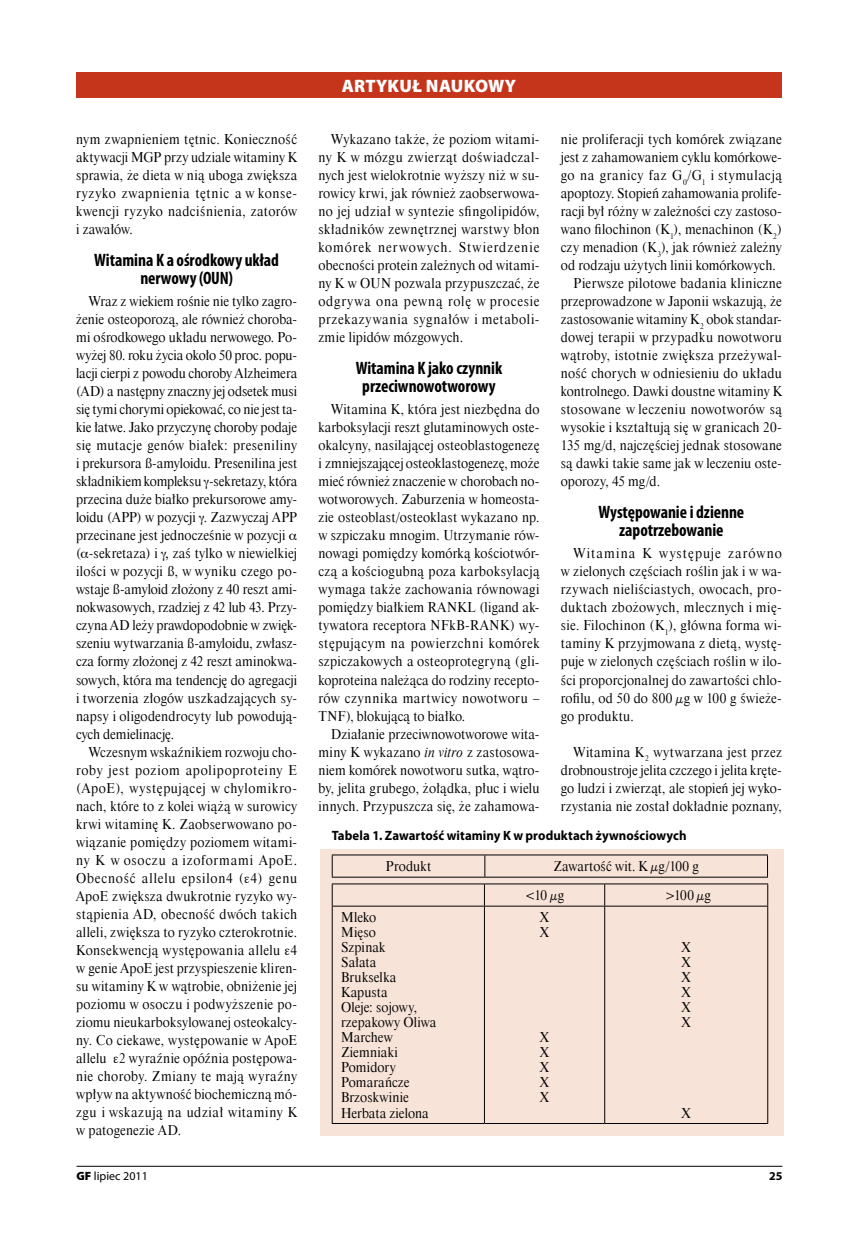
<style>
.page{position:relative;width:859px;height:1234px;background:#fff}
.page>*{position:absolute;margin:0;border:0;box-sizing:border-box;transform-origin:0 0}
.t1{font:700 condensed 18px/18px "Myriad Pro";letter-spacing:-.005em;color:#000;text-align:center}
.t2{font:900 18px "Myriad Pro";letter-spacing:.02em;color:#fff}
.t3{font:13.5px/18px "Dutch 801 Hd EU";letter-spacing:.01em;color:#000;text-align:justify}
.t4{font:700 13.5px "Myriad Pro";letter-spacing:.005em;color:#000;scale:.95 1}
.t5{font:13.5px "Dutch 801 Hd EU";letter-spacing:.03em;color:#000}
.t6{font:13.5px "Dutch 801 Hd EU";letter-spacing:.045em;color:#000}
.t7{font:12px "Myriad Pro";color:#000}
.t8{font:700 12px "Myriad Pro";color:#000}
.s1{font-style:italic}
.s2{font-weight:900}
</style>
<div class="page">
<hr style="left:77px;top:1165px;width:705px;height:1px;background:#000">
<div style="left:320px;top:848px;width:464px;height:286px;background:#f7e3d8"></div>
<div style="left:76px;top:72px;width:706px;height:26px;background:#c5351c"></div>
<svg style="left:332px;top:854px;width:436px;height:22px"></svg>
<hr style="left:332px;top:876px;width:153px;height:1px;background:#000">
<hr style="left:485px;top:876px;width:283px;height:1px;background:#000">
<svg style="left:333px;top:884px;width:434px;height:238px"></svg>
<hr style="left:332px;top:883px;width:152px;height:1px;background:#000">
<svg style="left:332px;top:884px;width:1px;height:21px"></svg>
<hr style="left:484px;top:883px;width:121px;height:1px;background:#000">
<svg style="left:484px;top:884px;width:1px;height:21px"></svg>
<hr style="left:605px;top:883px;width:163px;height:1px;background:#000">
<svg style="left:604px;top:884px;width:1px;height:21px"></svg>
<svg style="left:767px;top:884px;width:1px;height:21px"></svg>
<hr style="left:332px;top:905px;width:152px;height:1px;background:#000">
<hr style="left:332px;top:906px;width:1px;height:216px;background:#000">
<hr style="left:484px;top:905px;width:121px;height:1px;background:#000">
<hr style="left:484px;top:906px;width:1px;height:216px;background:#000">
<hr style="left:605px;top:905px;width:163px;height:1px;background:#000">
<hr style="left:604px;top:906px;width:1px;height:216px;background:#000">
<hr style="left:767px;top:906px;width:1px;height:216px;background:#000">
<hr style="left:332px;top:1122px;width:152px;height:1px;background:#000">
<hr style="left:484px;top:1122px;width:121px;height:1px;background:#000">
<hr style="left:605px;top:1122px;width:163px;height:1px;background:#000">
<p class="t3" style="left:76px;top:131px;width:223px">nym zwapnieniem tętnic. Konieczność aktywacji MGP przy udziale witaminy K sprawia, że dieta w nią uboga zwiększa ryzyko zwapnienia tętnic a w konse&shy;kwencji ryzyko nadciśnienia, zatorów i zawałów.</p>
<h1 class="t1" style="left:94px;top:250px;width:186px">Witamina K a ośrodkowy układ nerwowy (OUN)</h1>
<p class="t3" style="left:76px;top:293px;width:223px;text-align:left;text-indent:13px">Wraz z wiekiem rośnie nie tylko zagro&shy;żenie osteoporozą, ale również choroba&shy;mi ośrodkowego układu nerwowego. Po&shy;wyżej 80. roku życia około 50 proc. popu&shy;lacji cierpi z powodu choroby Alzheimera (AD) a następny znaczny jej odsetek musi się tymi chorymi opiekować, co nie jest ta&shy;kie łatwe. Jako przyczynę choroby podaje się mutacje genów białek: preseniliny i prekursora ß-amyloidu. Presenilina jest składnikiem kompleksu -sekretazy, która przecina duże białko prekursorowe amy&shy;loidu (APP) w pozycji . Zazwyczaj APP przecinane jest jednocześnie w pozycji<br>( -sekretaza) i zaś tylko w niewielkiej ilości w pozycji ß, w wyniku czego po&shy;wstaje ß-amyloid złożony z 40 reszt ami&shy;nokwasowych, rzadziej z 42 lub 43. Przy&shy;czyna AD leży prawdopodobnie w zwięk&shy;szeniu wytwarzania ß-amyloidu, zwłasz&shy;cza formy złożonej z 42 reszt aminokwa&shy;sowych, która ma tendencję do agregacji i tworzenia złogów uszkadzających sy&shy;napsy i oligodendrocyty lub powodują&shy;cych demielinację.</p>
<p class="t3" style="left:76px;top:743px;width:223px;text-indent:13px">Wczesnym wskaźnikiem rozwoju cho&shy;roby jest poziom apolipoproteiny E (ApoE), występującej w chylomikro&shy;nach, które to z kolei wiążą w surowicy krwi witaminę K. Zaobserwowano po&shy;wiązanie pomiędzy poziomem witami&shy;ny K w osoczu a izoformami ApoE.<br>Obecność allelu epsilon4 ( 4) genu ApoE zwiększa dwukrotnie ryzyko wy&shy;stąpienia AD, obecność dwóch takich alleli, zwiększa to ryzyko czterokrotnie.<br>Konsekwencją występowania allelu 4 w genie ApoE jest przyspieszenie kliren&shy;su witaminy K w wątrobie, obniżenie jej poziomu w osoczu i podwyższenie po&shy;ziomu nieukarboksylowanej osteokalcy&shy;ny. Co ciekawe, występowanie w ApoE allelu ε 2 wyraźnie opóźnia postępowa&shy;nie choroby. Zmiany te mają wyraźny wpływ na aktywność biochemiczną mó&shy;zgu i wskazują na udział witaminy K w patogenezie AD.</p>
<h1 class="t2" style="left:342px;top:74px;width:176px">ARTYKUŁ NAUKOWY</h1>
<p class="t3" style="left:318px;top:131px;width:223px;text-indent:13px">Wykazano także, że poziom witami&shy;ny K w mózgu zwierząt doświadczal&shy;nych jest wielokrotnie wyższy niż w su&shy;rowicy krwi, jak również zaobserwowa&shy;no jej udział w syntezie sfingolipidów, składników zewnętrznej warstwy błon komórek nerwowych. Stwierdzenie obecności protein zależnych od witami&shy;ny K w OUN pozwala przypuszczać, że odgrywa ona pewną rolę w procesie przekazywania sygnałów i metaboli&shy;zmie lipidów mózgowych.</p>
<h1 class="t1" style="left:356px;top:358px;width:148px">Witamina K jako czynnik przeciwnowotworowy</h1>
<p class="t3" style="left:318px;top:401px;width:223px;text-indent:13px">Witamina K, która jest niezbędna do karboksylacji reszt glutaminowych oste&shy;okalcyny, nasilającej osteoblastogenezę i zmniejszającej osteoklastogenezę, może mieć również znaczenie w chorobach no&shy;wotworowych. Zaburzenia w homeosta&shy;zie osteoblast/osteoklast wykazano np. w szpiczaku mnogim. Utrzymanie rów&shy;nowagi pomiędzy komórką kościotwór&shy;czą a kościogubną poza karboksylacją wymaga także zachowania równowagi pomiędzy białkiem RANKL (ligand ak&shy;tywatora receptora NFkB-RANK) wy&shy;stępującym na powierzchni komórek szpiczakowych a osteoprotegryną (gli&shy;koproteina należąca do rodziny recepto&shy;rów czynnika martwicy nowotworu – TNF), blokującą to białko.</p>
<p class="t3" style="left:318px;top:725px;width:223px;text-indent:13px">Działanie przeciwnowotworowe wita&shy;miny K wykazano <span class="s1">in vitro</span> z zastosowa&shy;niem komórek nowotworu sutka, wątro&shy;by, jelita grubego, żołądka, płuc i wielu innych. Przypuszcza się, że zahamowa-</p>
<p class="t3" style="left:561px;top:131px;width:223px">nie proliferacji tych komórek związane</p>
<p class="t3" style="left:561px;top:149px;width:223px">jest z zahamowaniem cyklu komórkowe-</p>
<p class="t6" style="left:561px;top:167px;width:223px">go na granicy faz G<sub>0</sub>/G<sub>1</sub> i stymulacją</p>
<p class="t3" style="left:561px;top:185px;width:223px">apoptozy. Stopień zahamowania prolife-</p>
<p class="t3" style="left:561px;top:203px;width:223px">racji był różny w zależności czy zastoso-</p>
<p class="t3" style="left:561px;top:221px;width:223px">wano filochinon (K<sub>1</sub>), menachinon (K<sub>2</sub>)</p>
<p class="t3" style="left:561px;top:239px;width:223px">czy menadion (K<sub>3</sub>), jak również zależny</p>
<p class="t3" style="left:561px;top:257px;width:216px">od rodzaju użytych linii komórkowych.</p>
<p class="t3" style="left:574px;top:275px;width:210px">Pierwsze pilotowe badania kliniczne</p>
<p class="t3" style="left:561px;top:293px;width:223px">przeprowadzone w Japonii wskazują, że</p>
<p class="t3" style="left:561px;top:311px;width:223px">zastosowanie witaminy K<sub>2</sub> obok standar-</p>
<p class="t3" style="left:561px;top:329px;width:223px">dowej terapii w przypadku nowotworu</p>
<p class="t5" style="left:561px;top:347px;width:223px">wątroby, istotnie zwiększa przeżywal-</p>
<p class="t3" style="left:561px;top:365px;width:223px">ność chorych w odniesieniu do układu</p>
<p class="t3" style="left:561px;top:383px;width:223px">kontrolnego. Dawki doustne witaminy K</p>
<p class="t3" style="left:561px;top:401px;width:223px">stosowane w leczeniu nowotworów są</p>
<p class="t3" style="left:561px;top:419px;width:223px">wysokie i kształtują się w granicach 20-</p>
<p class="t3" style="left:561px;top:437px;width:223px">135 mg/d, najczęściej jednak stosowane</p>
<p class="t3" style="left:561px;top:455px;width:223px">są dawki takie same jak w leczeniu oste-</p>
<p class="t3" style="left:561px;top:473px;width:101px">oporozy, 45 mg/d.</p>
<h1 class="t1" style="left:598px;top:502px;width:147px">Występowanie i dzienne zapotrzebowanie</h1>
<p class="t3" style="left:561px;top:545px;width:223px;text-indent:13px">Witamina K występuje zarówno w zielonych częściach roślin jak i w wa&shy;rzywach nieliściastych, owocach, pro&shy;duktach zbożowych, mlecznych i mię&shy;sie. Filochinon (K<sub>1</sub>), główna forma wi&shy;taminy K przyjmowana z dietą, wystę&shy;puje w zielonych częściach roślin w ilo&shy;ści proporcjonalnej do zawartości chlo&shy;rofilu, od 50 do 800 µg w 100 g świeże&shy;go produktu.</p>
<p class="t3" style="left:561px;top:743px;width:223px;text-indent:13px">Witamina K<sub>2</sub> wytwarzana jest przez drobnoustroje jelita czczego i jelita kręte&shy;go ludzi i zwierząt, ale stopień jej wyko&shy;rzystania nie został dokładnie poznany,</p>
<p class="t4" style="left:332px;top:826px;width:375px">Tabela 1. Zawartość witaminy K w produktach żywnościowych</p>
<p class="t3" style="left:386px;top:857px;width:47px">Produkt</p>
<p class="t3" style="left:525px;top:852px;width:176px;line-height:29px;text-indent:29px">Zawartość wit. K µg/100 g &lt;10 µg</p>
<p class="t3" style="left:665px;top:886px;width:48px">&gt;100 µg</p>
<p class="t3" style="left:341px;top:910px;width:97px;line-height:15px;text-align:left">Mleko<br>Mięso<br>Szpinak<br>Sałata<br>Brukselka<br>Kapusta<br>Oleje: sojowy, rzepakowy Oliwa<br>Marchew<br>Ziemniaki<br>Pomidory<br>Pomarańcze<br>Brzoskwinie<br>Herbata zielona</p>
<p class="t3" style="left:540px;top:910px;width:10px;line-height:15px">X<br>X</p>
<p class="t3" style="left:540px;top:1030px;width:10px;line-height:15px">X X X X X</p>
<p class="t3" style="left:682px;top:940px;width:10px;line-height:15px">X X X X X X</p>
<p class="t3" style="left:682px;top:1103px;width:10px">X</p>
<p class="t7" style="left:77px;top:1168px;width:73px"><span class="s2">GF</span> lipiec 2011</p>
<p class="t8" style="left:769px;top:1167px;width:15px">25</p>
</div>
